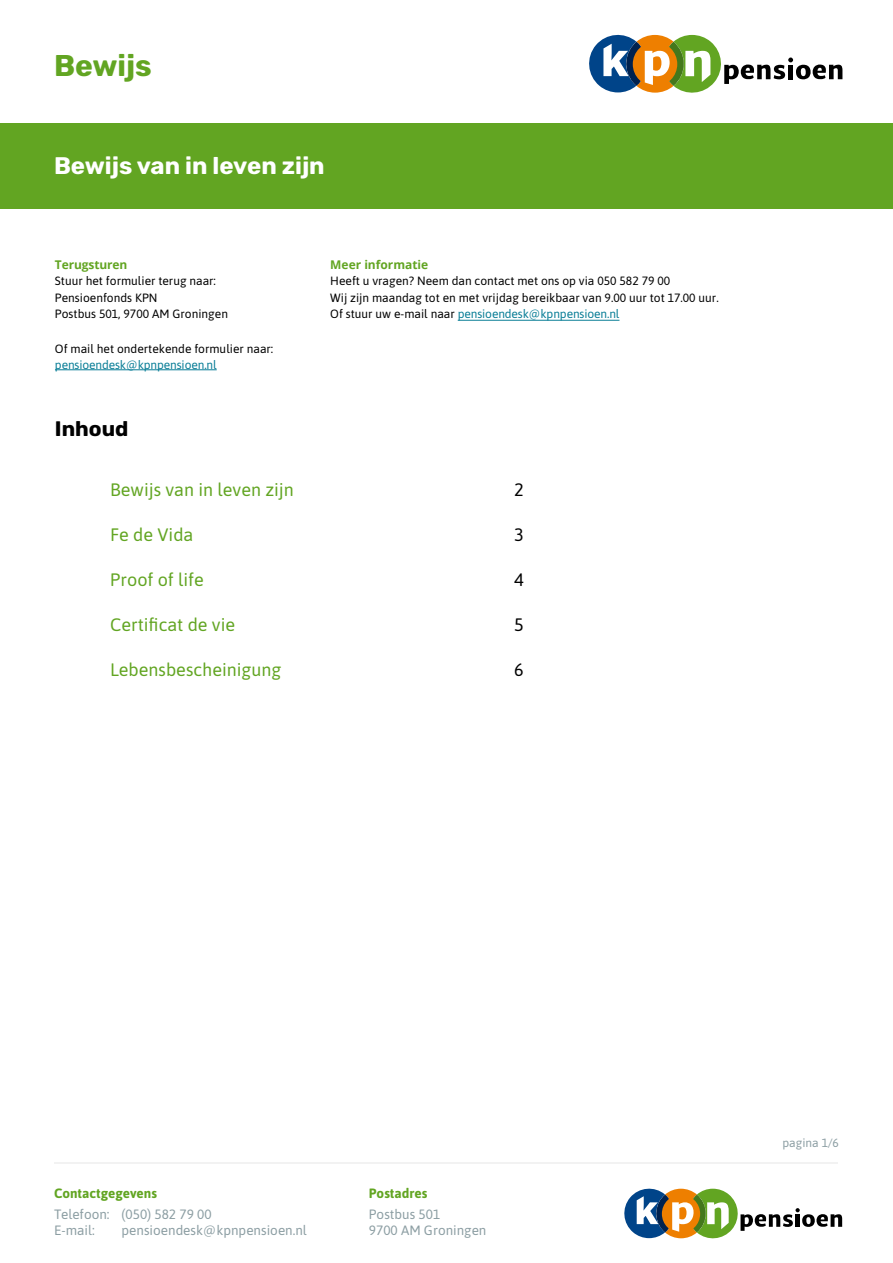
<style>
.page{position:relative;width:893px;height:1263px;background:#fff}
.page>*{position:absolute;margin:0;border:0;box-sizing:border-box;transform-origin:0 0}
.t1{font:700 30px "Rubik";color:#62a522}
.t2{font:700 24px "Rubik";color:#fff}
.t3{font:700 21px "Rubik";color:#000}
.t4{font:18px "Asap";color:#62a522}
.t5{font:18px "Asap";color:#000}
.t6{font:13.5px/16.2px "Asap";color:#8c9ea3}
.t7{font:700 13.5px "Asap";color:#62a522}
.t8{font:12px/16.5px "Asap";color:#000}
.t9{font:12px "Asap";letter-spacing:-.01em;color:#087d96}
.t10{font:700 12px "Open Sans";color:#62a522}
.t11{font:12px "Asap";color:#8c9ea3}
.s1{font-style:inherit}
.s2{color:#087d96}
</style>
<div class="page">
<hr style="left:54px;top:1162px;width:784px;height:2px;background:#f2f2f2">
<div style="left:0;top:123px;width:893px;height:86px;background:#62a522"></div>
<svg style="left:589px;top:34px;width:253px;height:59px"></svg>
<svg style="left:624px;top:1188px;width:218px;height:51px"></svg>
<hr style="left:55px;top:369px;width:162px;height:1px;background:#087d96">
<hr style="left:458px;top:320px;width:161px;height:1px;background:#087d96">
<h1 class="t1" style="left:54px;top:48px;width:99px">Bewijs</h1>
<h2 class="t2" style="left:54px;top:152px;width:272px">Bewijs van in leven zijn</h2>
<p class="t10" style="left:55px;top:256px;width:74px">Terugsturen</p>
<p class="t8" style="left:55px;top:272px;width:175px">Stuur het formulier terug naar:<br>Pensioenfonds KPN<br>Postbus 501, 9700 AM Groningen</p>
<p class="t8" style="left:55px;top:339px;width:220px">Of mail het ondertekende formulier naar:</p>
<p class="t9" style="left:55px;top:357px;width:163px">pensioendesk@kpnpensioen.nl</p>
<h3 class="t3" style="left:55px;top:416px;width:75px">Inhoud</h3>
<p class="t10" style="left:330px;top:256px;width:100px">Meer informatie</p>
<p class="t8" style="left:330px;top:272px;width:390px">Heeft u vragen? Neem dan contact met ons op via 050 582 79 00<br>Wij zijn maandag tot en met vrijdag bereikbaar van <span class="s1">9</span>.00 uur tot 17.00 uur.<br>Of stuur uw e-mail naar <span class="s2">pensioendesk@kpnpensioen.nl</span></p>
<h3 class="t4" style="left:110px;top:477px;width:185px">Bewijs van in leven zijn</h3>
<h3 class="t5" style="left:514px;top:477px;width:11px">2</h3>
<h3 class="t4" style="left:110px;top:522px;width:85px">Fe de Vida</h3>
<h3 class="t5" style="left:514px;top:522px;width:11px">3</h3>
<h3 class="t4" style="left:110px;top:567px;width:95px">Proof of life</h3>
<h3 class="t5" style="left:514px;top:567px;width:11px">4</h3>
<h3 class="t4" style="left:110px;top:612px;width:126px">Certificat de vie</h3>
<h3 class="t5" style="left:514px;top:612px;width:11px">5</h3>
<h3 class="t4" style="left:110px;top:657px;width:173px">Lebensbescheinigung</h3>
<h3 class="t5" style="left:514px;top:657px;width:11px">6</h3>
<p class="t7" style="left:54px;top:1184px;width:104px">Contactgegevens</p>
<p class="t6" style="left:54px;top:1205px;width:159px">Telefoon: (050) 582 79 00<br>E-mail:</p>
<p class="t6" style="left:122px;top:1221px;width:187px">pensioendesk@kpnpensioen.nl</p>
<p class="t7" style="left:369px;top:1184px;width:60px">Postadres</p>
<p class="t6" style="left:369px;top:1205px;width:119px">Postbus 501<br>9700 AM Groningen</p>
<p class="t11" style="left:782px;top:1134px;width:58px">pagina 1/6</p>
</div>
